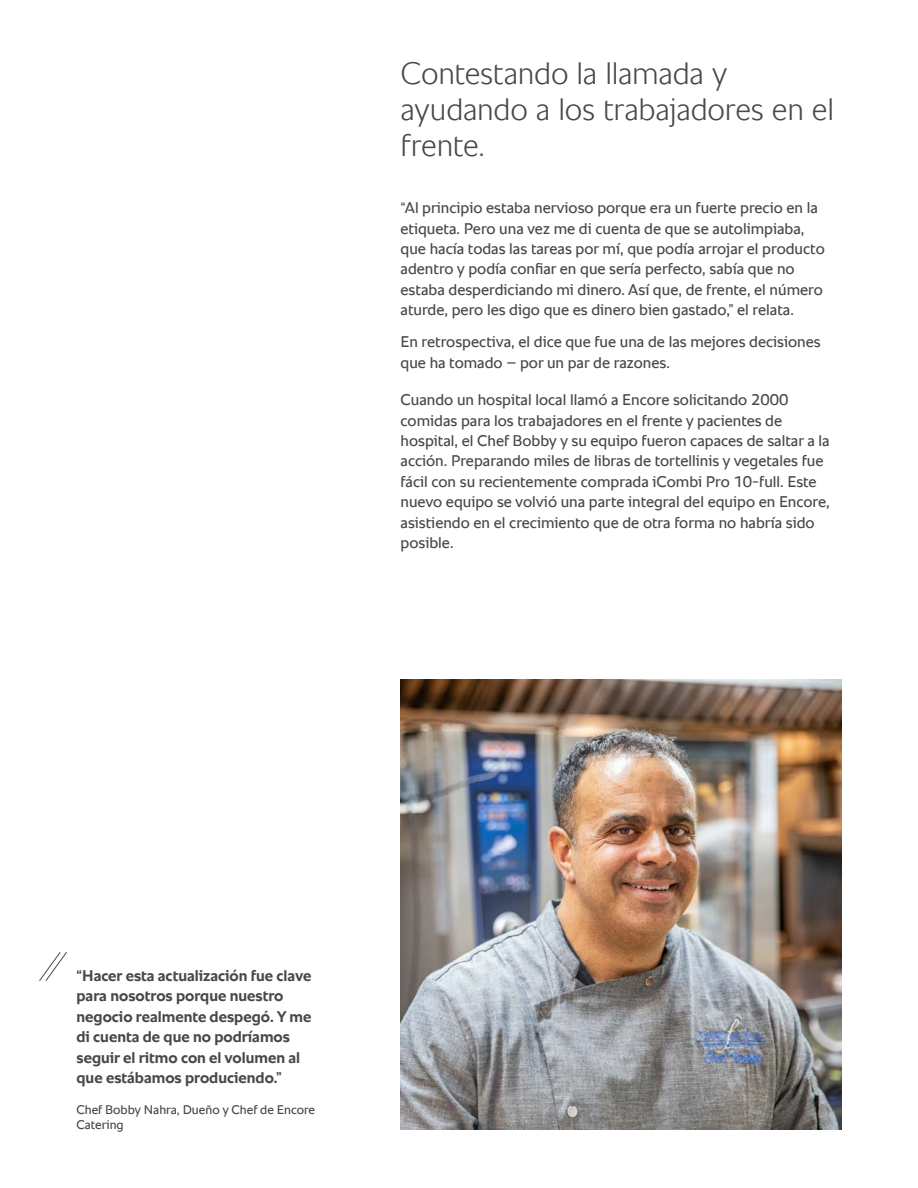
<style>
.page{position:relative;width:918px;height:1188px;background:#fff}
.page>*{position:absolute;margin:0;border:0;box-sizing:border-box;transform-origin:0 0}
.t1{font:300 31.5px/36px "RATIONAL Sans TT";letter-spacing:-.01em;color:#484847}
.t2{font:15.75px/20.4px "RATIONAL Sans TT";color:#484847}
.t3{font:700 15.75px/20.4px "RATIONAL Sans TT";color:#484847}
.t4{font:12.75px/15.3px "RATIONAL Sans TT";color:#484847}
</style>
<div class="page">
<img style="left:401px;top:679px;width:440px;height:451px">
<svg style="left:39px;top:952px;width:28px;height:29px"></svg>
<h1 class="t1" style="left:401px;top:55px;width:435px">Contestando la llamada y ayudando a los trabajadores en el frente.</h1>
<p class="t2" style="left:401px;top:198px;width:426px">“Al principio estaba nervioso porque era un fuerte precio en la etiqueta. Pero una vez me di cuenta de que se autolimpiaba, que hacía todas las tareas por mí, que podía arrojar el producto adentro y podía confiar en que sería perfecto, sabía que no estaba desperdiciando mi dinero. Así que, de frente, el número aturde, pero les digo que es dinero bien gastado,” el relata.</p>
<p class="t2" style="left:401px;top:332px;width:422px">En retrospectiva, el dice que fue una de las mejores decisiones que ha tomado – por un par de razones.</p>
<p class="t2" style="left:401px;top:390px;width:431px">Cuando un hospital local llamó a Encore solicitando 2000 comidas para los trabajadores en el frente y pacientes de hospital, el Chef Bobby y su equipo fueron capaces de saltar a la acción. Preparando miles de libras de tortellinis y vegetales fue fácil con su recientemente comprada iCombi Pro 10-full. Este nuevo equipo se volvió una parte integral del equipo en Encore, asistiendo en el crecimiento que de otra forma no habría sido posible.</p>
<p class="t3" style="left:77px;top:966px;width:236px">“Hacer esta actualización fue clave para nosotros porque nuestro negocio realmente despegó. Y me di cuenta de que no podríamos seguir el ritmo con el volumen al que estábamos produciendo.”</p>
<p class="t4" style="left:77px;top:1102px;width:240px">Chef Bobby Nahra, Dueño y Chef de Encore<br>Catering</p>
</div>
